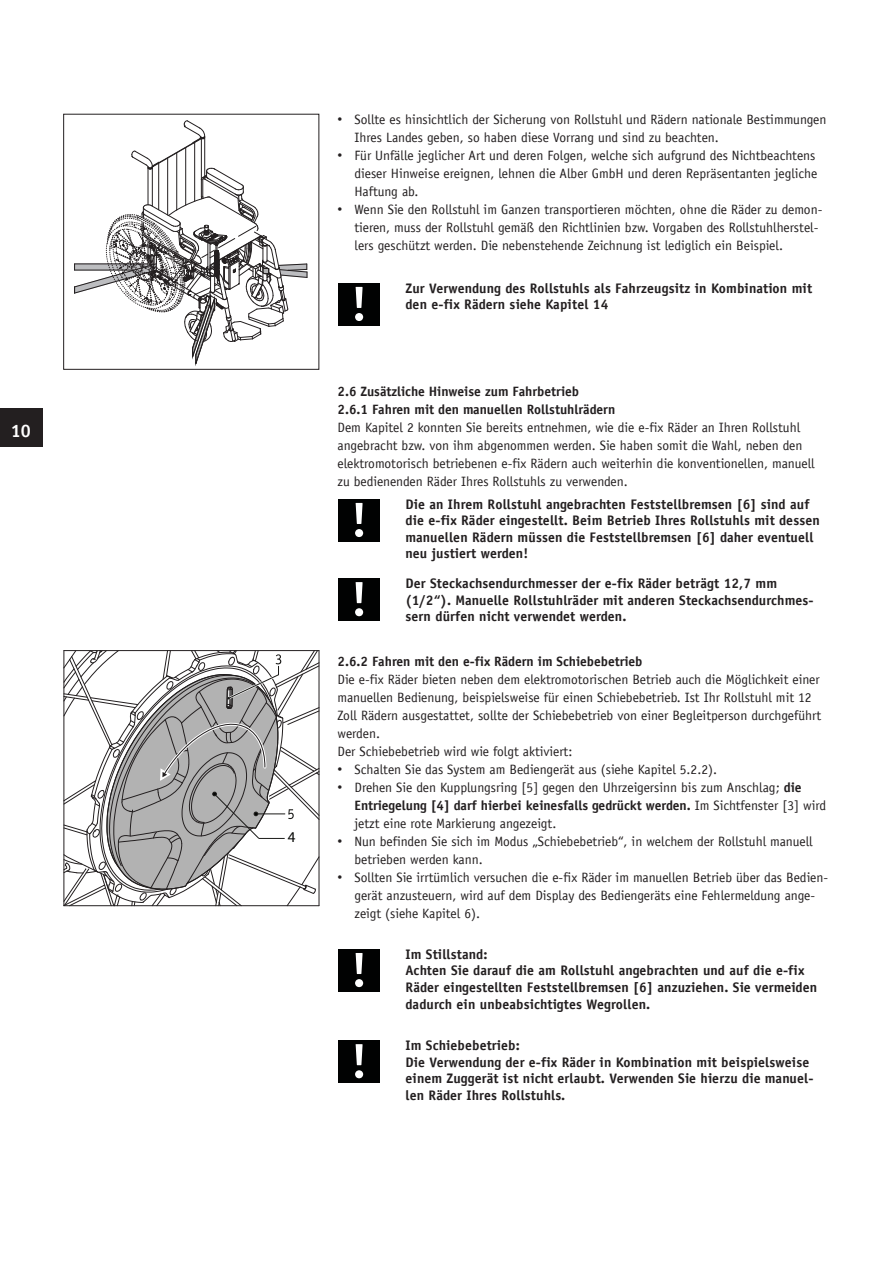
<style>
.page{position:relative;width:893px;height:1263px;background:#fff}
.page>*{position:absolute;margin:0;border:0;box-sizing:border-box;transform-origin:0 0}
.t1{font:700 18px "Officina Sans LT";color:#fff}
.t2{font:15px "Myriad Pro";color:#040503}
.t3{font:700 13.8px/16.5px "Officina Sans LT";letter-spacing:.01em;color:#231f20}
.t4{font:13.5px/18px "Officina Sans LT";color:#231f20}
.t5{font:700 13.5px/18px "Officina Sans LT";color:#231f20}
.s1{font-family:"Arial";font-size:13.8px}
.s2{font-weight:700}
</style>
<div class="page">
<div style="left:0;top:408px;width:43px;height:38px;background:#231f20"></div>
<svg style="left:74px;top:120px;width:234px;height:244px"></svg>
<div style="left:63px;top:114px;width:256px;height:256px;border:1px solid #231f20"></div>
<div style="left:338px;top:283px;width:41px;height:42px;background:#010202"></div>
<svg style="left:355px;top:287px;width:8px;height:34px"></svg>
<div style="left:338px;top:499px;width:41px;height:42px;background:#010202"></div>
<svg style="left:355px;top:503px;width:8px;height:34px"></svg>
<div style="left:338px;top:578px;width:41px;height:42px;background:#010202"></div>
<svg style="left:355px;top:582px;width:8px;height:34px"></svg>
<svg style="left:63px;top:650px;width:257px;height:256px"></svg>
<div style="left:338px;top:949px;width:41px;height:42px;background:#010202"></div>
<svg style="left:355px;top:953px;width:8px;height:34px"></svg>
<div style="left:338px;top:1040px;width:41px;height:42px;background:#010202"></div>
<svg style="left:355px;top:1044px;width:8px;height:34px"></svg>
<h1 class="t1" style="left:11px;top:419px;width:22px">10</h1>
<p class="t2" style="left:288px;top:827px;width:9px">4</p>
<p class="t4" style="left:355px;top:111px;width:473px;text-indent:-17px"><span class="s1">•</span> Sollte es hinsichtlich der Sicherung von Rollstuhl und Rädern nationale Bestimmungen<br>Ihres Landes geben, so haben diese Vorrang und sind zu beachten.</p>
<p class="t4" style="left:355px;top:147px;width:464px;text-indent:-17px"><span class="s1">•</span> Für Unfälle jeglicher Art und deren Folgen, welche sich aufgrund des Nichtbeachtens dieser Hinweise ereignen, lehnen die Alber GmbH und deren Repräsentanten jegliche<br>Haftung ab.</p>
<p class="t4" style="left:355px;top:201px;width:469px;text-indent:-17px"><span class="s1">•</span> Wenn Sie den Rollstuhl im Ganzen transportieren möchten, ohne die Räder zu demon&shy;tieren, muss der Rollstuhl gemäß den Richtlinien bzw. Vorgaben des Rollstuhlherstel&shy;lers geschützt werden. Die nebenstehende Zeichnung ist lediglich ein Beispiel.</p>
<p class="t3" style="left:406px;top:280px;width:408px">Zur Verwendung des Rollstuhls als Fahrzeugsitz in Kombination mit den e-fix Rädern siehe Kapitel 14</p>
<p class="t5" style="left:338px;top:382px;width:279px">2.6 Zusätzliche Hinweise zum Fahrbetrieb<br>2.6.1 Fahren mit den manuellen Rollstuhlrädern</p>
<p class="t4" style="left:338px;top:418px;width:479px">Dem Kapitel 2 konnten Sie bereits entnehmen, wie die e-fix Räder an Ihren Rollstuhl angebracht bzw. von ihm abgenommen werden. Sie haben somit die Wahl, neben den elektromotorisch betriebenen e-fix Rädern auch weiterhin die konventionellen, manuell zu bedienenden Räder Ihres Rollstuhls zu verwenden.</p>
<p class="t3" style="left:406px;top:496px;width:416px">Die an Ihrem Rollstuhl angebrachten Feststellbremsen [6] sind auf die e-fix Räder eingestellt. Beim Betrieb Ihres Rollstuhls mit dessen manuellen Rädern müssen die Feststellbremsen [6] daher eventuell neu justiert werden!</p>
<p class="t3" style="left:406px;top:575px;width:409px">Der Steckachsendurchmesser der e-fix Räder beträgt 12,7 mm (1/2“). Manuelle Rollstuhlräder mit anderen Steckachsendurchmes&shy;sern dürfen nicht verwendet werden.</p>
<p class="t5" style="left:338px;top:652px;width:307px">2.6.2 Fahren mit den e-fix Rädern im Schiebebetrieb</p>
<p class="t4" style="left:338px;top:670px;width:485px">Die e-fix Räder bieten neben dem elektromotorischen Betrieb auch die Möglichkeit einer manuellen Bedienung, beispielsweise für einen Schiebebetrieb. Ist Ihr Rollstuhl mit 12<br>Zoll Rädern ausgestattet, sollte der Schiebebetrieb von einer Begleitperson durchgeführt werden.<br>Der Schiebebetrieb wird wie folgt aktiviert:</p>
<p class="t4" style="left:338px;top:760px;width:381px"><span class="s1">•</span> Schalten Sie das System am Bediengerät aus (siehe Kapitel 5.2.2).</p>
<p class="t4" style="left:355px;top:778px;width:473px;text-indent:-17px"><span class="s1">•</span> Drehen Sie den Kupplungsring [5] gegen den Uhrzeigersinn bis zum Anschlag; <span class="s2">die<br>Entriegelung [4] darf hierbei keinesfalls gedrückt werden.</span> Im Sichtfenster [3] wird jetzt eine rote Markierung angezeigt.</p>
<p class="t4" style="left:355px;top:832px;width:460px;text-indent:-17px"><span class="s1">•</span> Nun befinden Sie sich im Modus „Schiebebetrieb“, in welchem der Rollstuhl manuell betrieben werden kann.</p>
<p class="t4" style="left:355px;top:868px;width:475px;text-indent:-17px"><span class="s1">•</span> Sollten Sie irrtümlich versuchen die e-fix Räder im manuellen Betrieb über das Bedien&shy;gerät anzusteuern, wird auf dem Display des Bediengeräts eine Fehlermeldung ange&shy;zeigt (siehe Kapitel 6).</p>
<p class="t3" style="left:406px;top:946px;width:413px">Im Stillstand:<br>Achten Sie darauf die am Rollstuhl angebrachten und auf die e-fix Räder eingestellten Feststellbremsen [6] anzuziehen. Sie vermeiden dadurch ein unbeabsichtigtes Wegrollen.</p>
<p class="t3" style="left:406px;top:1037px;width:409px">Im Schiebebetrieb:<br>Die Verwendung der e-fix Räder in Kombination mit beispielsweise einem Zuggerät ist nicht erlaubt. Verwenden Sie hierzu die manuel&shy;len Räder Ihres Rollstuhls.</p>
</div>
